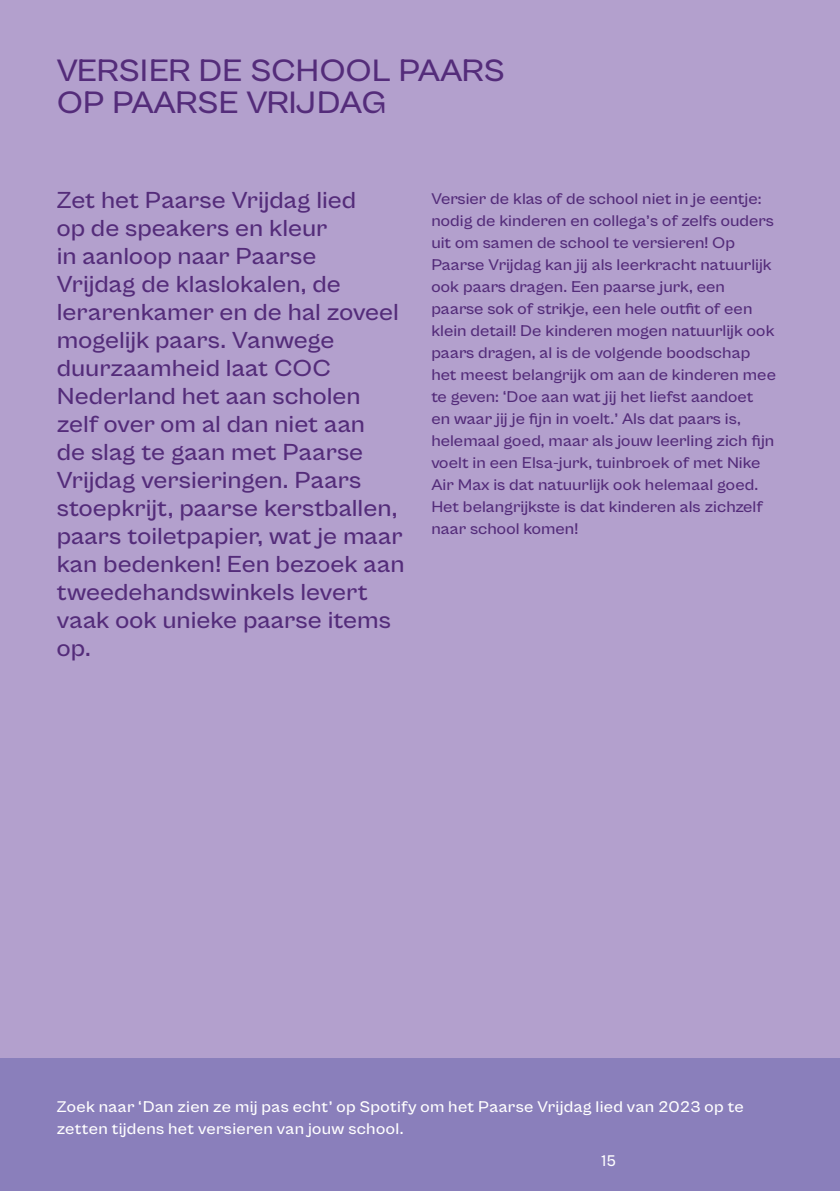
<style>
.page{position:relative;width:840px;height:1191px;background:#fff}
.page>*{position:absolute;margin:0;border:0;box-sizing:border-box;transform-origin:0 0}
.t1{font:700 32px/32px "Cabinet Grotesk Variable";letter-spacing:-.015em;color:#542c7a;scale:1.1 1}
.t2{font:700 24px/28px "Cabinet Grotesk Variable";letter-spacing:-.005em;color:#542c7a;scale:1.1 1}
.t3{font:700 16px/22px "Cabinet Grotesk Variable";color:#542c7a;scale:1.1 1}
.t4{font:700 16px/22px "Cabinet Grotesk Variable";letter-spacing:.015em;color:#fff;scale:1.1 1}
.t5{font:700 16px "Cabinet Grotesk Variable";letter-spacing:.015em;color:#fff}
</style>
<div class="page">
<div style="left:0;top:0;width:839px;height:1191px;background:#b3a0cd"></div>
<div style="left:0;top:1058px;width:839px;height:133px;background:#8a7fbb"></div>
<h1 class="t1" style="left:57px;top:55px;width:409px">VERSIER DE SCHOOL PAARS<br>OP PAARSE VRIJDAG</h1>
<p class="t2" style="left:57px;top:187px;width:317px">Zet het Paarse Vrijdag lied<br>op de speakers en kleur<br>in aanloop naar Paarse<br>Vrijdag de klaslokalen, de lerarenkamer en de hal zoveel mogelijk paars. Vanwege duurzaamheid laat COC<br>Nederland het aan scholen zelf over om al dan niet aan<br>de slag te gaan met Paarse<br>Vrijdag versieringen. Paars stoepkrijt, paarse kerstballen, paars toiletpapier, wat je maar kan bedenken! Een bezoek aan tweedehandswinkels levert vaak ook unieke paarse items op.</p>
<p class="t3" style="left:431px;top:188px;width:315px">Versier de klas of de school niet in je eentje: nodig de kinderen en collega’s of zelfs ouders uit om samen de school te versieren! Op Paarse Vrijdag kan jij als leerkracht natuurlijk ook paars dragen. Een paarse jurk, een paarse sok of strikje, een hele outfit of een klein detail! De kinderen mogen natuurlijk ook paars dragen, al is de volgende boodschap het meest belangrijk om aan de kinderen mee te geven: ‘Doe aan wat jij het liefst aandoet en waar jij je fijn in voelt.’ Als dat paars is, helemaal goed, maar als jouw leerling zich fijn voelt in een Elsa-jurk, tuinbroek of met Nike Air Max is dat natuurlijk ook helemaal goed.<br>Het belangrijkste is dat kinderen als zichzelf naar school komen!</p>
<p class="t4" style="left:57px;top:1096px;width:626px">Zoek naar ‘Dan zien ze mij pas echt’ op Spotify om het Paarse Vrijdag lied van 2023 op te zetten tijdens het versieren van jouw school.</p>
<p class="t5" style="left:601px;top:1152px;width:16px">15</p>
</div>
